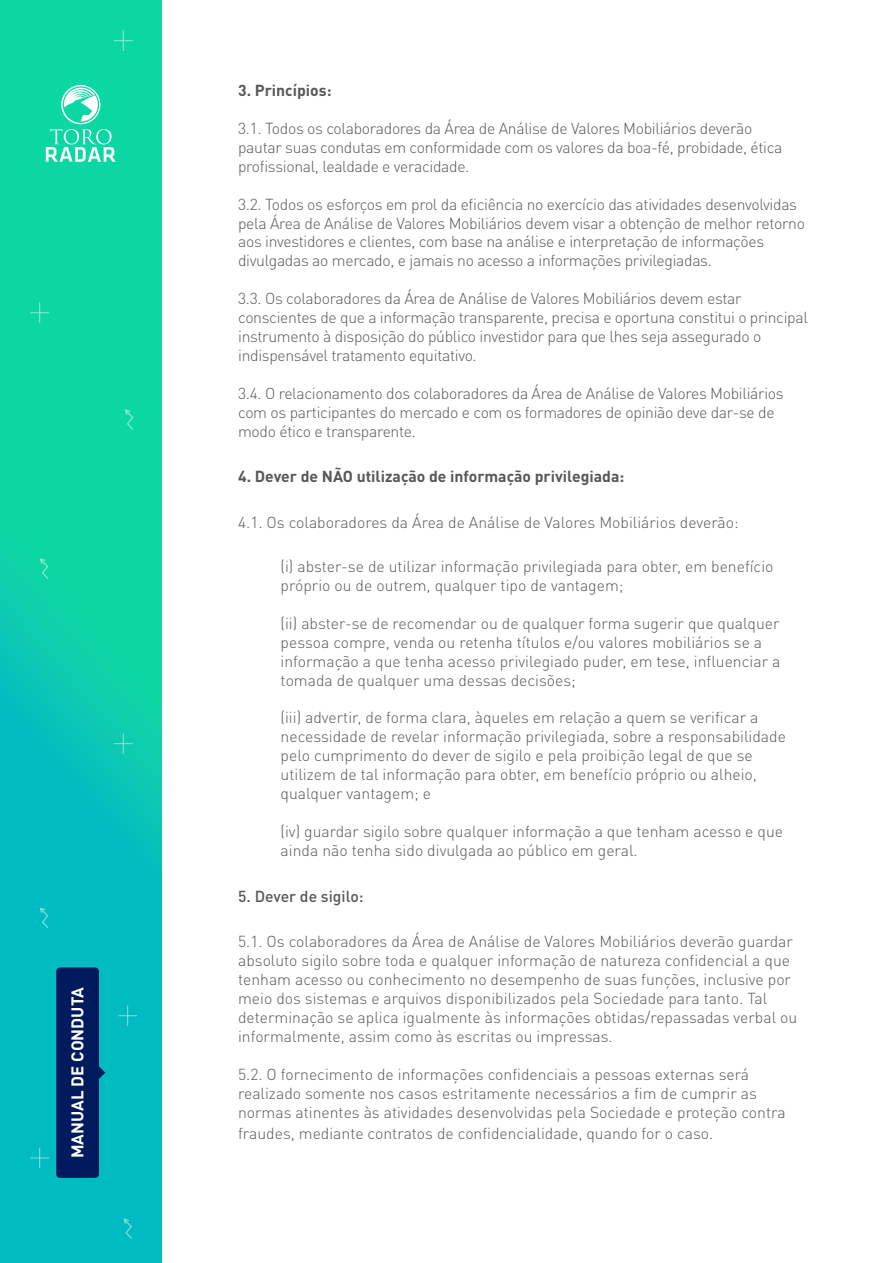
<style>
.page{position:relative;width:893px;height:1263px;background:#fff}
.page>*{position:absolute;margin:0;border:0;box-sizing:border-box;transform-origin:0 0}
.t1{font:700 16.8px "DIN Pro";color:#fff}
.t2{font:300 15.75px/18.9px "DIN Pro";color:#575756}
.t3{font:300 15.75px/18.9px "DIN Pro";letter-spacing:-.02em;color:#575756}
.t4{font:700 15.75px "DIN Pro";color:#575756}
.t5{font:500 15.75px "DIN Pro";color:#575756}
</style>
<div class="page">
<div style="left:0;top:0;width:162px;height:1263px;background:linear-gradient(to bottom,#0fdf9a,#00b6c6)"></div>
<svg style="left:30px;top:1148px;width:19px;height:20px"></svg>
<svg style="left:114px;top:733px;width:19px;height:21px"></svg>
<svg style="left:114px;top:30px;width:19px;height:21px"></svg>
<svg style="left:118px;top:1005px;width:19px;height:21px"></svg>
<svg style="left:30px;top:302px;width:19px;height:21px"></svg>
<svg style="left:122px;top:1217px;width:11px;height:23px"></svg>
<svg style="left:39px;top:907px;width:11px;height:22px"></svg>
<svg style="left:39px;top:557px;width:11px;height:23px"></svg>
<svg style="left:124px;top:408px;width:11px;height:23px"></svg>
<svg style="left:46px;top:85px;width:70px;height:77px;background:#46e0b9"></svg>
<div style="left:56px;top:967px;width:43px;height:211px;background:#001a5e;border-radius:4px"></div>
<svg style="left:99px;top:1061px;width:6px;height:23px"></svg>
<p class="t1" style="left:64px;top:1158px;width:172px;rotate:-90deg">MANUAL DE CONDUTA</p>
<p class="t4" style="left:238px;top:77px;width:95px">3. Princípios:</p>
<p class="t3" style="left:238px;top:118px;width:546px">3.1. Todos os colaboradores da Área de Análise de Valores Mobiliários deverão pautar suas condutas em conformidade com os valores da boa-fé, probidade, ética profissional, lealdade e veracidade.</p>
<p class="t3" style="left:238px;top:193px;width:568px">3.2. Todos os esforços em prol da eficiência no exercício das atividades desenvolvidas pela Área de Análise de Valores Mobiliários devem visar a obtenção de melhor retorno aos investidores e clientes, com base na análise e interpretação de informações divulgadas ao mercado, e jamais no acesso a informações privilegiadas.</p>
<p class="t3" style="left:238px;top:288px;width:571px">3.3. Os colaboradores da Área de Análise de Valores Mobiliários devem estar conscientes de que a informação transparente, precisa e oportuna constitui o principal instrumento à disposição do público investidor para que lhes seja assegurado o indispensável tratamento equitativo.</p>
<p class="t3" style="left:238px;top:382px;width:547px">3.4. O relacionamento dos colaboradores da Área de Análise de Valores Mobiliários com os participantes do mercado e com os formadores de opinião deve dar-se de modo ético e transparente.</p>
<p class="t4" style="left:238px;top:464px;width:388px">4. Dever de NÃO utilização de informação privilegiada:</p>
<p class="t2" style="left:238px;top:512px;width:502px">4.1. Os colaboradores da Área de Análise de Valores Mobiliários deverão:</p>
<p class="t2" style="left:281px;top:556px;width:494px">(i) abster-se de utilizar informação privilegiada para obter, em benefício próprio ou de outrem, qualquer tipo de vantagem;</p>
<p class="t2" style="left:281px;top:612px;width:501px">(ii) abster-se de recomendar ou de qualquer forma sugerir que qualquer pessoa compre, venda ou retenha títulos e/ou valores mobiliários se a informação a que tenha acesso privilegiado puder, em tese, influenciar a tomada de qualquer uma dessas decisões;</p>
<p class="t2" style="left:281px;top:707px;width:507px">(iii) advertir, de forma clara, àqueles em relação a quem se verificar a necessidade de revelar informação privilegiada, sobre a responsabilidade pelo cumprimento do dever de sigilo e pela proibição legal de que se utilizem de tal informação para obter, em benefício próprio ou alheio, qualquer vantagem; e</p>
<p class="t2" style="left:281px;top:820px;width:504px">(iv) guardar sigilo sobre qualquer informação a que tenham acesso e que ainda não tenha sido divulgada ao público em geral.</p>
<p class="t5" style="left:238px;top:883px;width:127px">5. Dever de sigilo:</p>
<p class="t2" style="left:238px;top:931px;width:561px">5.1. Os colaboradores da Área de Análise de Valores Mobiliários deverão guardar absoluto sigilo sobre toda e qualquer informação de natureza confidencial a que tenham acesso ou conhecimento no desempenho de suas funções, inclusive por meio dos sistemas e arquivos disponibilizados pela Sociedade para tanto. Tal determinação se aplica igualmente às informações obtidas/repassadas verbal ou informalmente, assim como às escritas ou impressas.</p>
<p class="t2" style="left:238px;top:1063px;width:549px">5.2. O fornecimento de informações confidenciais a pessoas externas será realizado somente nos casos estritamente necessários a fim de cumprir as normas atinentes às atividades desenvolvidas pela Sociedade e proteção contra</p>
<p class="t2" style="left:238px;top:1123px;width:477px">fraudes, mediante contratos de confidencialidade, quando for o caso.</p>
</div>
